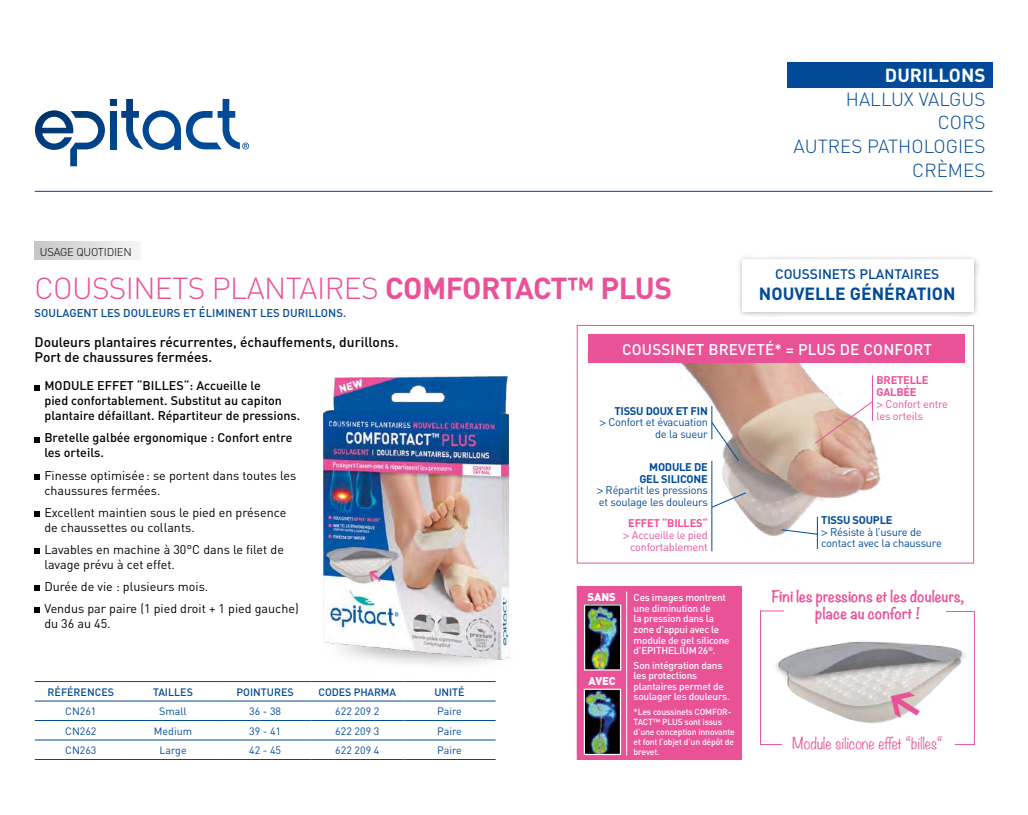
<style>
.page{position:relative;width:1028px;height:815px;background:#fff}
.page>*{position:absolute;margin:0;border:0;box-sizing:border-box;transform-origin:0 0}
.t1{font:300 30px "DIN";letter-spacing:-.02em;color:#ea5298}
.t2{font:300 18.75px/23.8px "DIN";color:#004a98;text-align:right}
.t3{font:700 18.75px "DIN";color:#fff}
.t4{font:700 17.5px "DIN";color:#004a98}
.t5{font:500 15.25px "DIN";letter-spacing:.01em;color:#fff}
.t6{font:700 14.38px/17.2px "Noteworthy";color:#ea5298;text-align:center}
.t7{font:300 14.38px "Noteworthy";color:#ea5298}
.t8{font:500 13.75px/15px "DIN";color:#000}
.t9{font:500 13.75px "DIN";color:#004a98}
.t10{font:12.5px/15px "DIN";color:#000}
.t11{font:500 12.5px/15px "DIN";color:#000}
.t12{font:500 11.25px "DIN";color:#004a98}
.t13{font:300 11.25px "DIN";letter-spacing:-.02em;color:#000}
.t14{font:900 11.25px "DIN";letter-spacing:-.01em;color:#fff}
.t15{font:11px/11.9px "DIN";letter-spacing:-.02em;color:#004a98;text-align:right}
.t16{font:11px/11.9px "DIN";letter-spacing:-.02em;color:#ea5298;text-align:right}
.t17{font:10.62px "DIN";color:#004a98}
.t18{font:500 10.62px "DIN";color:#004a98}
.t19{font:500 10px/10.6px "DIN";letter-spacing:-.02em;color:#fff}
.t20{font:500 8.75px/10px "DIN";letter-spacing:-.02em;color:#fff}
.s1{font-weight:700}
.s2{font-family:"Helvetica Neue"}
</style>
<div class="page">
<img style="left:323px;top:376px;width:186px;height:288px">
<hr style="left:35px;top:191px;width:957px;height:1px;background:#004a98">
<div style="left:787px;top:62px;width:205px;height:26px;background:#004a98"></div>
<svg style="left:35px;top:385px;width:5px;height:5px"></svg>
<svg style="left:35px;top:437px;width:5px;height:5px"></svg>
<svg style="left:35px;top:474px;width:5px;height:6px"></svg>
<svg style="left:35px;top:511px;width:5px;height:6px"></svg>
<svg style="left:35px;top:548px;width:5px;height:6px"></svg>
<svg style="left:35px;top:585px;width:5px;height:6px"></svg>
<svg style="left:35px;top:608px;width:5px;height:5px"></svg>
<div style="left:35px;top:242px;width:106px;height:18px;background:linear-gradient(to right,#c7c7c7,#f5f5f5)"></div>
<hr style="left:35px;top:681px;width:92px;height:1px;background:#004a98">
<hr style="left:127px;top:681px;width:92px;height:1px;background:#004a98">
<hr style="left:219px;top:681px;width:92px;height:1px;background:#004a98">
<hr style="left:311px;top:681px;width:92px;height:1px;background:#004a98">
<hr style="left:403px;top:681px;width:92px;height:1px;background:#004a98">
<hr style="left:35px;top:701px;width:92px;height:1px;background:#004a98">
<hr style="left:127px;top:701px;width:92px;height:1px;background:#004a98">
<hr style="left:219px;top:701px;width:92px;height:1px;background:#004a98">
<hr style="left:311px;top:701px;width:92px;height:1px;background:#004a98">
<hr style="left:403px;top:701px;width:92px;height:1px;background:#004a98">
<hr style="left:35px;top:720px;width:92px;height:1px;background:#004a98">
<hr style="left:127px;top:720px;width:92px;height:1px;background:#004a98">
<hr style="left:219px;top:720px;width:92px;height:1px;background:#004a98">
<hr style="left:311px;top:720px;width:92px;height:1px;background:#004a98">
<hr style="left:403px;top:720px;width:92px;height:1px;background:#004a98">
<hr style="left:35px;top:740px;width:92px;height:1px;background:#004a98">
<hr style="left:127px;top:740px;width:92px;height:1px;background:#004a98">
<hr style="left:219px;top:740px;width:92px;height:1px;background:#004a98">
<hr style="left:311px;top:740px;width:92px;height:1px;background:#004a98">
<hr style="left:403px;top:740px;width:92px;height:1px;background:#004a98">
<hr style="left:35px;top:759px;width:92px;height:1px;background:#004a98">
<hr style="left:127px;top:759px;width:92px;height:1px;background:#004a98">
<hr style="left:219px;top:759px;width:92px;height:1px;background:#004a98">
<hr style="left:311px;top:759px;width:92px;height:1px;background:#004a98">
<hr style="left:403px;top:759px;width:92px;height:1px;background:#004a98">
<img style="left:576px;top:363px;width:305px;height:188px">
<svg style="left:710px;top:492px;width:37px;height:16px"></svg>
<svg style="left:710px;top:421px;width:29px;height:41px"></svg>
<svg style="left:814px;top:400px;width:60px;height:44px"></svg>
<svg style="left:780px;top:529px;width:37px;height:6px"></svg>
<hr style="left:711px;top:461px;width:1px;height:90px;background:#004a98">
<hr style="left:817px;top:517px;width:1px;height:32px;background:#004a98">
<hr style="left:711px;top:406px;width:1px;height:33px;background:#004a98">
<hr style="left:872px;top:375px;width:1px;height:46px;background:#ea5298">
<div style="left:588px;top:334px;width:376px;height:29px;background:#ea5298"></div>
<div style="left:577px;top:586px;width:164px;height:173px;background:#ea5298"></div>
<div style="left:577px;top:586px;width:164px;height:174px;border:1px solid #ea5298"></div>
<img style="left:586px;top:606px;width:33px;height:63px">
<div style="left:584px;top:604px;width:37px;height:67px;border:1px solid #fff"></div>
<img style="left:586px;top:691px;width:33px;height:62px">
<div style="left:584px;top:689px;width:37px;height:66px;border:1px solid #fff"></div>
<hr style="left:626px;top:592px;width:1px;height:163px;background:#fff">
<img style="left:761px;top:641px;width:213px;height:105px">
<svg style="left:760px;top:610px;width:24px;height:135px"></svg>
<svg style="left:945px;top:611px;width:30px;height:134px"></svg>
<div style="left:577px;top:325px;width:397px;height:238px;border:1px solid #ea5298"></div>
<div style="left:737px;top:254px;width:242px;height:64px;background:#000;opacity:.3"></div>
<div style="left:742px;top:260px;width:232px;height:52px;background:#fff"></div>
<svg style="left:35px;top:99px;width:214px;height:67px"></svg>
<svg style="left:884px;top:685px;width:41px;height:39px"></svg>
<p class="t13" style="left:40px;top:245px;width:93px">USAGE QUOTIDIEN</p>
<h1 class="t1" style="left:35px;top:270px;width:639px">COUSSINETS PLANTAIRES <span class="s1">COMFORTACT™ PLUS</span></h1>
<p class="t12" style="left:35px;top:305px;width:313px">SOULAGENT LES DOULEURS ET ÉLIMINENT LES DURILLONS.</p>
<h2 class="t3" style="left:885px;top:63px;width:102px">DURILLONS</h2>
<h2 class="t2" style="left:793px;top:87px;width:193px">HALLUX VALGUS<br>CORS<br>AUTRES PATHOLOGIES<br>CRÈMES</h2>
<p class="t9" style="left:775px;top:265px;width:166px">COUSSINETS PLANTAIRES</p>
<h3 class="t4" style="left:759px;top:282px;width:198px">NOUVELLE GÉNÉRATION</h3>
<p class="t8" style="left:35px;top:334px;width:365px">Douleurs plantaires récurrentes, échauffements, durillons.<br>Port de chaussures fermées.</p>
<p class="t11" style="left:44px;top:378px;width:257px">MODULE EFFET “BILLES“: Accueille le<br>pied confortablement. Substitut au capiton plantaire défaillant. Répartiteur de pressions.</p>
<p class="t11" style="left:44px;top:430px;width:249px">Bretelle galbée ergonomique : Confort entre les orteils.</p>
<p class="t10" style="left:44px;top:467px;width:253px">Finesse optimisée: se portent dans toutes les chaussures fermées.</p>
<p class="t10" style="left:44px;top:504px;width:243px">Excellent maintien sous le pied en présence de chaussettes ou collants.</p>
<p class="t10" style="left:44px;top:541px;width:241px">Lavables en machine à 30°C dans le filet de lavage prévu à cet effet.</p>
<p class="t10" style="left:44px;top:575px;width:256px;line-height:22.1px">Durée de vie : plusieurs mois.<br>Vendus par paire (1 pied droit + 1 pied gauche)</p>
<p class="t10" style="left:44px;top:616px;width:68px">du 36 au 45.</p>
<p class="t18" style="left:48px;top:685px;width:68px">RÉFÉRENCES</p>
<p class="t18" style="left:153px;top:685px;width:41px">TAILLES</p>
<p class="t18" style="left:237px;top:685px;width:59px">POINTURES</p>
<p class="t18" style="left:318px;top:685px;width:79px">CODES PHARMA</p>
<p class="t18" style="left:434px;top:685px;width:32px">UNITÉ</p>
<p class="t17" style="left:65px;top:705px;width:33px">CN261</p>
<p class="t17" style="left:159px;top:705px;width:29px">Small</p>
<p class="t17" style="left:249px;top:705px;width:34px">36 - 38</p>
<p class="t17" style="left:335px;top:705px;width:46px">622 209 2</p>
<p class="t17" style="left:437px;top:705px;width:26px">Paire</p>
<p class="t17" style="left:65px;top:724px;width:33px">CN262</p>
<p class="t17" style="left:154px;top:724px;width:40px">Medium</p>
<p class="t17" style="left:249px;top:724px;width:34px">39 - 41</p>
<p class="t17" style="left:335px;top:724px;width:46px">622 209 3</p>
<p class="t17" style="left:437px;top:724px;width:26px">Paire</p>
<p class="t17" style="left:65px;top:744px;width:33px">CN263</p>
<p class="t17" style="left:159px;top:744px;width:29px">Large</p>
<p class="t17" style="left:249px;top:744px;width:34px">42 - 45</p>
<p class="t17" style="left:335px;top:744px;width:46px">622 209 4</p>
<p class="t17" style="left:437px;top:744px;width:26px">Paire</p>
<p class="t5" style="left:622px;top:340px;width:311px">COUSSINET BREVETÉ* = PLUS DE CONFORT</p>
<p class="t15" style="left:599px;top:404px;width:110px"><span class="s1">TISSU DOUX ET FIN<br></span><span class="s2">&gt;</span> Confort et évacuation de la sueur</p>
<p class="t15" style="left:596px;top:461px;width:113px"><span class="s1">MODULE DE<br>GEL SILICONE<br></span><span class="s2">&gt;</span> Répartit les pressions et soulage les douleurs</p>
<p class="t16" style="left:623px;top:517px;width:86px"><span class="s1">EFFET “BILLES“ </span><span class="s2">&gt;</span> Accueille le pied confortablement</p>
<p class="t14" style="left:587px;top:589px;width:30px">SANS</p>
<p class="t14" style="left:588px;top:673px;width:29px">AVEC</p>
<p class="t19" style="left:633px;top:592px;width:98px">Ces images montrent une diminution de<br>la pression dans la zone d'appui avec le module de gel silicone d'EPITHELIUM26<sup>®</sup>.</p>
<p class="t19" style="left:633px;top:659px;width:98px">Son intégration dans les protections plantaires permet de soulager les douleurs.</p>
<p class="t20" style="left:633px;top:706px;width:103px">*Les coussinets COMFOR-<br>TACT™ PLUS sont issus d’une conception innovante et font l’objet d’un dépôt de brevet.</p>
<p class="t16" style="left:876px;top:374px;width:73px;text-align:left"><span class="s1">BRETELLE<br>GALBÉE<br></span><span class="s2">&gt;</span> Confort entre les orteils</p>
<p class="t15" style="left:821px;top:514px;width:122px;text-align:left"><span class="s1">TISSU SOUPLE<br></span><span class="s2">&gt;</span> Résiste à l’usure de contact avec la chaussure</p>
<p class="t6" style="left:771px;top:587px;width:194px">Fini les pressions et les douleurs, place au confort !</p>
<p class="t7" style="left:792px;top:731px;width:152px">Module silicone effet “billes“</p>
</div>
